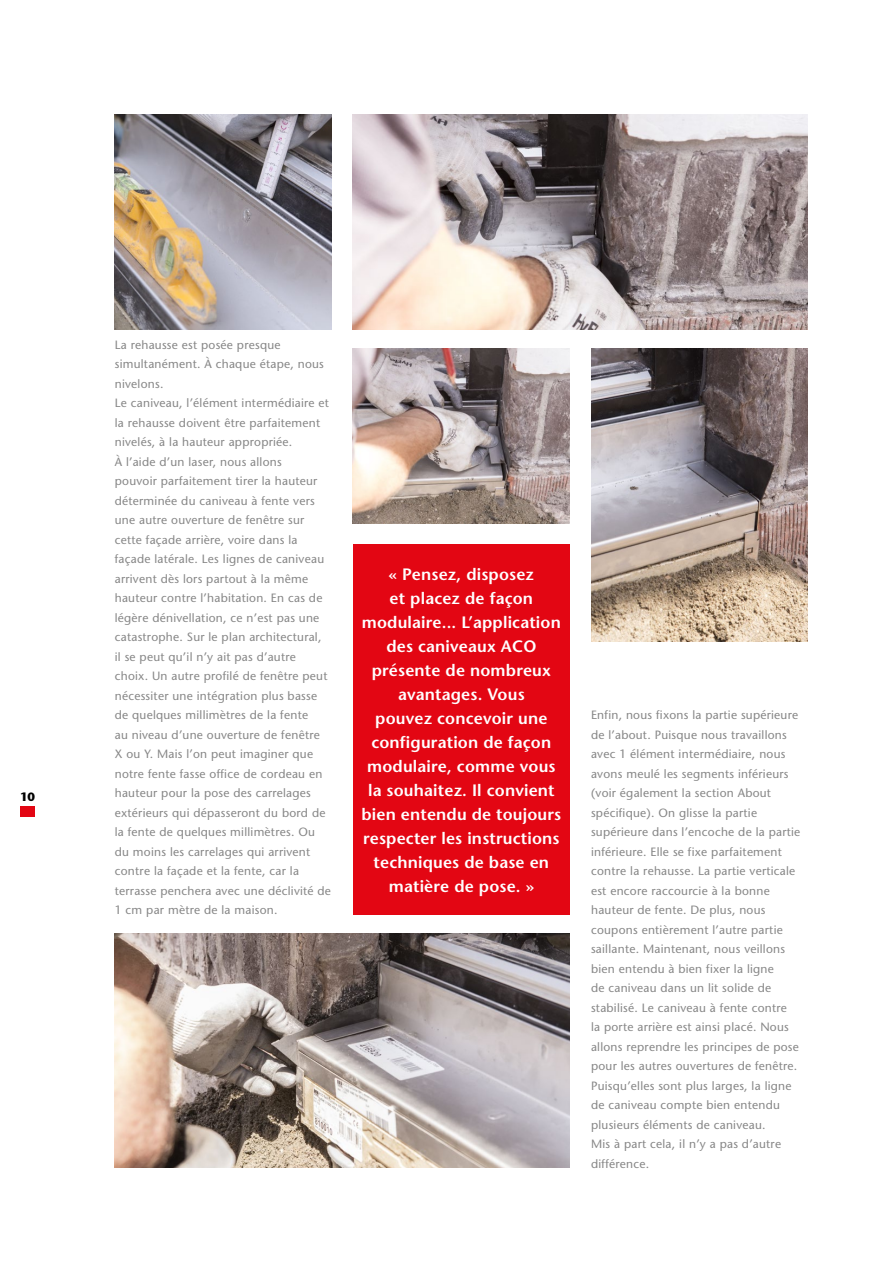
<style>
.page{position:relative;width:893px;height:1263px;background:#fff}
.page>*{position:absolute;margin:0;border:0;box-sizing:border-box;transform-origin:0 0}
.t1{font:600 16.5px/24px "Stone Sans";letter-spacing:.01em;color:#fff;text-align:center}
.t2{font:12px/19.5px "Stone Sans";letter-spacing:.02em;color:#878787}
.t3{font:700 12px "Stone Sans";color:#000}
</style>
<div class="page">
<img style="left:353px;top:115px;width:455px;height:214px">
<img style="left:591px;top:349px;width:217px;height:292px">
<img style="left:115px;top:115px;width:217px;height:214px">
<img style="left:353px;top:349px;width:217px;height:175px">
<img style="left:115px;top:934px;width:455px;height:234px">
<hr style="left:20px;top:806px;width:4px;height:11px;background:#e30613">
<hr style="left:26px;top:806px;width:4px;height:11px;background:#e30613">
<hr style="left:31px;top:806px;width:4px;height:11px;background:#e30613">
<div style="left:353px;top:544px;width:217px;height:370px;background:#e30613"></div>
<p class="t3" style="left:20px;top:789px;width:17px">10</p>
<p class="t2" style="left:115px;top:335px;width:218px">La rehausse est posée presque simultanément. À chaque étape, nous nivelons.<br>Le caniveau, l’élément intermédiaire et la rehausse doivent être parfaitement nivelés, à la hauteur appropriée.<br>À l’aide d’un laser, nous allons<br>pouvoir parfaitement tirer la hauteur déterminée du caniveau à fente vers une autre ouverture de fenêtre sur cette façade arrière, voire dans la façade latérale. Les lignes de caniveau arrivent dès lors partout à la même hauteur contre l’habitation. En cas de légère dénivellation, ce n’est pas une catastrophe. Sur le plan architectural,<br>il se peut qu’il n’y ait pas d’autre choix. Un autre profilé de fenêtre peut nécessiter une intégration plus basse de quelques millimètres de la fente<br>au niveau d’une ouverture de fenêtre<br>X ou Y. Mais l’on peut imaginer que notre fente fasse office de cordeau en hauteur pour la pose des carrelages extérieurs qui dépasseront du bord de la fente de quelques millimètres. Ou du moins les carrelages qui arrivent contre la façade et la fente, car la terrasse penchera avec une déclivité de 1 cm par mètre de la maison.</p>
<p class="t1" style="left:361px;top:562px;width:201px">« Pensez, disposez<br>et placez de façon modulaire... L’application des caniveaux ACO présente de nombreux avantages. Vous<br>pouvez concevoir une configuration de façon modulaire, comme vous la souhaitez. Il convient bien entendu de toujours respecter les instructions techniques de base en matière de pose. »</p>
<p class="t2" style="left:591px;top:705px;width:211px">Enfin, nous fixons la partie supérieure de l’about. Puisque nous travaillons avec 1 élément intermédiaire, nous avons meulé les segments inférieurs (voir également la section About spécifique). On glisse la partie supérieure dans l’encoche de la partie inférieure. Elle se fixe parfaitement contre la rehausse. La partie verticale est encore raccourcie à la bonne hauteur de fente. De plus, nous coupons entièrement l’autre partie saillante. Maintenant, nous veillons bien entendu à bien fixer la ligne<br>de caniveau dans un lit solide de stabilisé. Le caniveau à fente contre<br>la porte arrière est ainsi placé. Nous allons reprendre les principes de pose pour les autres ouvertures de fenêtre.<br>Puisqu’elles sont plus larges, la ligne de caniveau compte bien entendu plusieurs éléments de caniveau.<br>Mis à part cela, il n’y a pas d’autre différence.</p>
</div>
